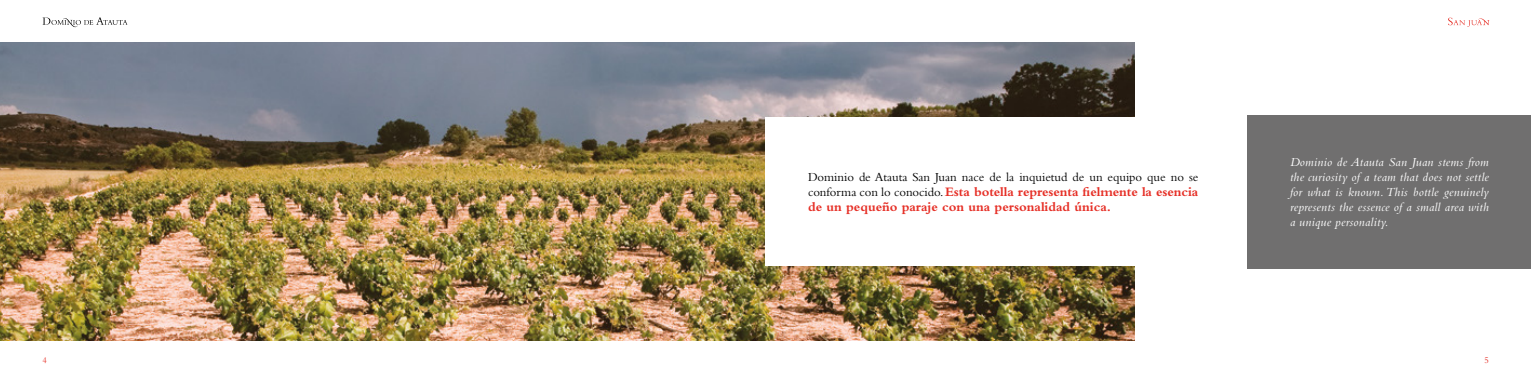
<style>
.page{position:relative;width:1531px;height:383px;background:#fff}
.page>*{position:absolute;margin:0;border:0;box-sizing:border-box;transform-origin:0 0}
.t1{font:700 13.5px/15px "Bembo Std";letter-spacing:-.005em;color:#e63027}
.t2{font:italic 12.75px/15px "Bembo Std";letter-spacing:.02em;color:#fff;text-align:justify}
.t3{font:12.75px "Bembo Std";letter-spacing:-.005em;color:#000}
.t4{font:9px "Bembo Std";color:#e63027}
.s1{font-weight:400;font-size:12.75px;color:#000}
</style>
<div class="page">
<svg style="left:43px;top:17px;width:85px;height:10px"></svg>
<svg style="left:1448px;top:18px;width:41px;height:9px"></svg>
<div style="left:1247px;top:115px;width:284px;height:153px;background:#706f6f"></div>
<img style="left:0;top:43px;width:1134px;height:297px">
<div style="left:765px;top:117px;width:477px;height:149px;background:#fff"></div>
<p class="t3" style="left:808px;top:169px;width:392px">Dominio de Atauta San Juan nace de la inquietud de un equipo que no se</p>
<p class="t1" style="left:808px;top:184px;width:392px"><span class="s1">conforma con lo conocido.</span> Esta botella representa fielmente la esencia de un pequeño paraje con una personalidad única.</p>
<p class="t2" style="left:1290px;top:154px;width:200px">Dominio de Atauta San Juan stems from the curiosity of a team that does not settle for what is known. This bottle genuinely represents the essence of a small area with a unique personality.</p>
<p class="t4" style="left:43px;top:355px;width:6px">4</p>
<p class="t4" style="left:1484px;top:355px;width:6px">5</p>
</div>
